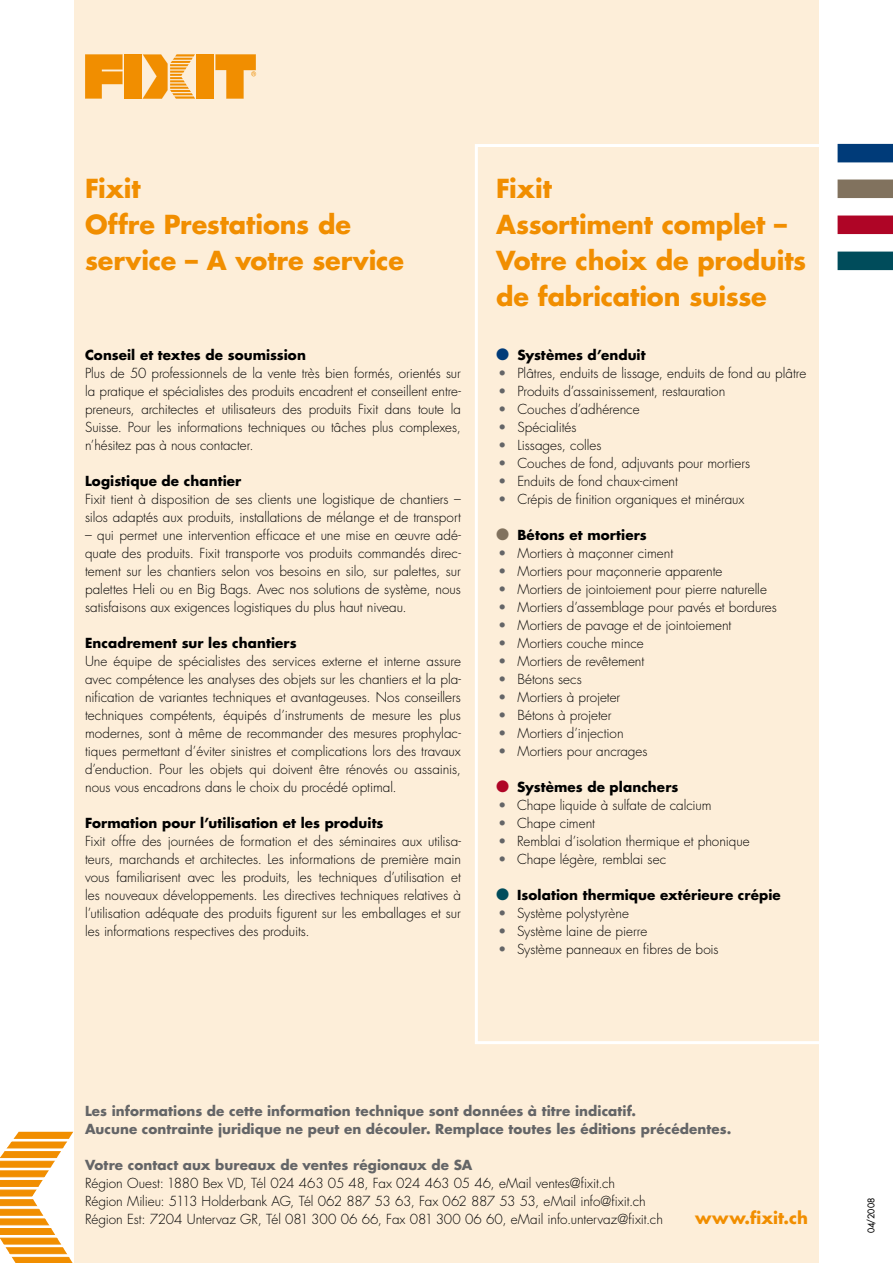
<style>
.page{position:relative;width:893px;height:1263px;background:#fff}
.page>*{position:absolute;margin:0;border:0;box-sizing:border-box;transform-origin:0 0}
.t1{font:700 25.5px/36px "Futura";letter-spacing:-.005em;color:#f18e00}
.t2{font:700 16.5px "Futura";letter-spacing:.005em;color:#f18e00}
.t3{font:300 13.5px/18px "Futura";color:#000;text-align:justify}
.t4{font:700 13.5px "Futura";letter-spacing:.005em;color:#000}
.t5{font:700 13.5px/18px "Futura";letter-spacing:.01em;color:#646567}
.t6{font:9px "Futura";color:#000}
.s1{color:#003b79}
.s2{color:#646567}
.s3{color:#81725e}
.s4{color:#af0526}
.s5{color:#004c5b}
</style>
<div class="page">
<div style="left:74px;top:0;width:745px;height:1263px;background:#fdeed9"></div>
<svg style="left:85px;top:54px;width:171px;height:45px"></svg>
<svg style="left:0;top:1132px;width:73px;height:131px"></svg>
<svg style="left:475px;top:144px;width:418px;height:900px"></svg>
<div style="left:838px;top:180px;width:55px;height:18px;background:#81725e"></div>
<div style="left:838px;top:216px;width:55px;height:18px;background:#af0526"></div>
<div style="left:838px;top:252px;width:55px;height:18px;background:#004c5b"></div>
<div style="left:838px;top:144px;width:55px;height:18px;background:#003b79"></div>
<h1 class="t1" style="left:85px;top:170px;width:320px">Fixit<br>Offre Prestations de service – A votre service</h1>
<p class="t4" style="left:85px;top:346px;width:222px">Conseil et textes de soumission</p>
<p class="t3" style="left:85px;top:364px;width:377px">Plus de 50 professionnels de la vente très bien formés, orientés sur la pratique et spécialistes des produits encadrent et conseillent entre&shy;preneurs, architectes et utilisateurs des produits Fixit dans toute la Suisse. Pour les informations techniques ou tâches plus complexes, n’hésitez pas à nous contacter.</p>
<p class="t4" style="left:85px;top:472px;width:158px">Logistique de chantier</p>
<p class="t3" style="left:85px;top:490px;width:377px">Fixit tient à disposition de ses clients une logistique de chantiers – silos adaptés aux produits, installations de mélange et de transport</p>
<p class="t3" style="left:85px;top:526px;width:377px">– qui permet une intervention efficace et une mise en œuvre adé&shy;quate des produits. Fixit transporte vos produits commandés direc&shy;tement sur les chantiers selon vos besoins en silo, sur palettes, sur palettes Heli ou en Big Bags. Avec nos solutions de système, nous satisfaisons aux exigences logistiques du plus haut niveau.</p>
<p class="t4" style="left:85px;top:634px;width:213px">Encadrement sur les chantiers</p>
<p class="t3" style="left:85px;top:652px;width:377px">Une équipe de spécialistes des services externe et interne assure avec compétence les analyses des objets sur les chantiers et la pla&shy;nification de variantes techniques et avantageuses. Nos conseillers techniques compétents, équipés d’instruments de mesure les plus modernes, sont à même de recommander des mesures prophylac&shy;tiques permettant d’éviter sinistres et complications lors des travaux d’enduction. Pour les objets qui doivent être rénovés ou assainis, nous vous encadrons dans le choix du procédé optimal.</p>
<p class="t4" style="left:85px;top:813px;width:300px">Formation pour l’utilisation et les produits</p>
<p class="t3" style="left:85px;top:832px;width:377px">Fixit offre des journées de formation et des séminaires aux utilisa&shy;teurs, marchands et architectes. Les informations de première main vous familiarisent avec les produits, les techniques d’utilisation et les nouveaux développements. Les directives techniques relatives à l’utilisation adéquate des produits figurent sur les emballages et sur les informations respectives des produits.</p>
<h1 class="t1" style="left:496px;top:170px;width:312px">Fixit<br>Assortiment complet –<br>Votre choix de produits de fabrication suisse</h1>
<p class="t4" style="left:496px;top:346px;width:151px"><span class="s1">●</span> Systèmes d’enduit</p>
<p class="t3" style="left:498px;top:364px;width:310px"><span class="s2">•</span> Plâtres, enduits de lissage, enduits de fond au plâtre</p>
<p class="t3" style="left:498px;top:382px;width:229px"><span class="s2">•</span> Produits d’assainissement, restauration</p>
<p class="t3" style="left:498px;top:400px;width:143px"><span class="s2">•</span> Couches d’adhérence</p>
<p class="t3" style="left:498px;top:418px;width:80px"><span class="s2">•</span> Spécialités</p>
<p class="t3" style="left:498px;top:436px;width:105px"><span class="s2">•</span> Lissages, colles</p>
<p class="t3" style="left:498px;top:454px;width:254px"><span class="s2">•</span> Couches de fond, adjuvants pour mortiers</p>
<p class="t3" style="left:498px;top:472px;width:181px"><span class="s2">•</span> Enduits de fond chaux-ciment</p>
<p class="t3" style="left:498px;top:490px;width:248px"><span class="s2">•</span> Crépis de finition organiques et minéraux</p>
<p class="t4" style="left:496px;top:526px;width:152px"><span class="s3">●</span> Bétons et mortiers</p>
<p class="t3" style="left:498px;top:544px;width:177px"><span class="s2">•</span> Mortiers à maçonner ciment</p>
<p class="t3" style="left:498px;top:562px;width:226px"><span class="s2">•</span> Mortiers pour maçonnerie apparente</p>
<p class="t3" style="left:498px;top:580px;width:270px"><span class="s2">•</span> Mortiers de jointoiement pour pierre naturelle</p>
<p class="t3" style="left:498px;top:598px;width:280px"><span class="s2">•</span> Mortiers d’assemblage pour pavés et bordures</p>
<p class="t3" style="left:498px;top:616px;width:235px"><span class="s2">•</span> Mortiers de pavage et de jointoiement</p>
<p class="t3" style="left:498px;top:634px;width:147px"><span class="s2">•</span> Mortiers couche mince</p>
<p class="t3" style="left:498px;top:652px;width:148px"><span class="s2">•</span> Mortiers de revêtement</p>
<p class="t3" style="left:498px;top:670px;width:85px"><span class="s2">•</span> Bétons secs</p>
<p class="t3" style="left:498px;top:688px;width:124px"><span class="s2">•</span> Mortiers à projeter</p>
<p class="t3" style="left:498px;top:706px;width:115px"><span class="s2">•</span> Bétons à projeter</p>
<p class="t3" style="left:498px;top:724px;width:127px"><span class="s2">•</span> Mortiers d’injection</p>
<p class="t3" style="left:498px;top:742px;width:151px"><span class="s2">•</span> Mortiers pour ancrages</p>
<p class="t4" style="left:496px;top:778px;width:184px"><span class="s4">●</span> Systèmes de planchers</p>
<p class="t3" style="left:498px;top:796px;width:215px"><span class="s2">•</span> Chape liquide à sulfate de calcium</p>
<p class="t3" style="left:498px;top:814px;width:98px"><span class="s2">•</span> Chape ciment</p>
<p class="t3" style="left:498px;top:832px;width:253px"><span class="s2">•</span> Remblai d’isolation thermique et phonique</p>
<p class="t3" style="left:498px;top:850px;width:170px"><span class="s2">•</span> Chape légère, remblai sec</p>
<p class="t4" style="left:496px;top:886px;width:286px"><span class="s5">●</span> Isolation thermique extérieure crépie</p>
<p class="t3" style="left:498px;top:904px;width:132px"><span class="s2">•</span> Système polystyrène</p>
<p class="t3" style="left:498px;top:922px;width:151px"><span class="s2">•</span> Système laine de pierre</p>
<p class="t3" style="left:498px;top:940px;width:222px"><span class="s2">•</span> Système panneaux en fibres de bois</p>
<p class="t5" style="left:85px;top:1101px;width:648px">Les informations de cette information technique sont données à titre indicatif.<br>Aucune contrainte juridique ne peut en découler. Remplace toutes les éditions précédentes.</p>
<p class="t5" style="left:85px;top:1155px;width:389px">Votre contact aux bureaux de ventes régionaux de SA</p>
<p class="t3" style="left:85px;top:1174px;width:579px;text-align:left">Région Ouest: 1880 Bex VD, Tél 024 463 05 48, Fax 024 463 05 46, eMail ventes@fixit.ch<br>Région Milieu: 5113 Holderbank AG, Tél 062 887 53 63, Fax 062 887 53 53, eMail info@fixit.ch<br>Région Est: 7204 Untervaz GR, Tél 081 300 06 66, Fax 081 300 06 60, eMail info.untervaz@fixit.ch</p>
<p class="t2" style="left:695px;top:1206px;width:114px">www.fixit.ch</p>
<p class="t6" style="left:865px;top:1233px;width:37px;rotate:-90deg">04/2008</p>
</div>
